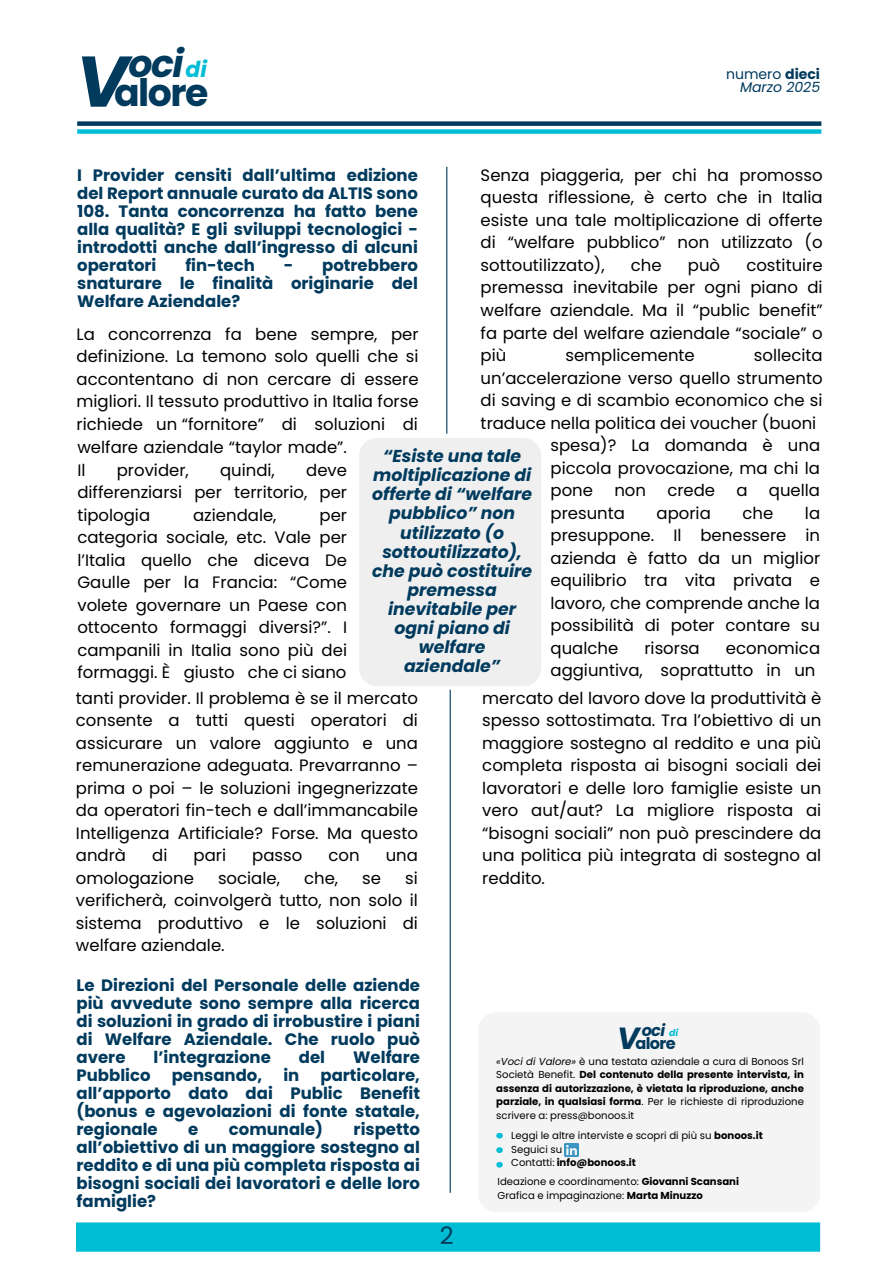
<style>
.page{position:relative;width:894px;height:1264px;background:#fff}
.page>*{position:absolute;margin:0;border:0;box-sizing:border-box;transform-origin:0 0}
.t1{font:italic 700 71.55px "Poppins";color:#003a5d}
.t2{font:700 37.8px "Poppins";letter-spacing:-.04em;color:#003a5d}
.t3{font:italic 700 37.8px "Poppins";color:#003a5d}
.t4{font:24px "Poppins";color:#003a5d}
.t5{font:italic 700 22.05px "Poppins";color:#00bdd6}
.t6{font:italic 700 17.25px/19.2px "Poppins";color:#003a5d;text-align:center}
.t7{font:16.5px/22.5px "Poppins";color:#000;text-align:justify}
.t8{font:700 16.5px/18px "Poppins";color:#003a5d;text-align:justify}
.t9{font:700 16.2px/12.3px "Poppins";letter-spacing:-.04em;color:#003a5d}
.t10{font:14.1px "Poppins";color:#003a5d}
.t11{font:italic 14.1px "Poppins";color:#003a5d}
.t12{font:700 10.05px/13.5px "Poppins";color:#000;text-align:justify}
.t13{font:10.05px "Poppins";color:#000}
.t14{font:italic 700 9.45px "Poppins";color:#00bdd6}
.s1{font-weight:700}
.s2{font-style:italic}
.s3{font-style:italic;font-size:30.6px}
.s4{font-weight:400;font-style:italic}
.s5{font-weight:400}
</style>
<div class="page">
<hr style="left:446px;top:167px;width:1px;height:266px;background:#003a5d">
<hr style="left:449px;top:689px;width:1px;height:503px;background:#003a5d">
<div style="left:77px;top:121px;width:744px;height:5px;background:#003a5d"></div>
<div style="left:77px;top:129px;width:744px;height:5px;background:#00bdd6"></div>
<div style="left:479px;top:1013px;width:340px;height:198px;background:#f4f4f4"></div>
<svg style="left:496px;top:1132px;width:6px;height:6px"></svg>
<svg style="left:496px;top:1147px;width:6px;height:6px"></svg>
<svg style="left:496px;top:1161px;width:6px;height:6px"></svg>
<div style="left:76px;top:1222px;width:743px;height:29px;background:#00bdd6"></div>
<div style="left:359px;top:438px;width:182px;height:248px;background:#efefef"></div>
<p class="t3" style="left:128px;top:38px;width:57px">oci</p>
<h1 class="t1" style="left:76px;top:32px;width:54px">V</h1>
<h2 class="t5" style="left:185px;top:54px;width:23px">di</h2>
<p class="t2" style="left:114px;top:67px;width:96px">alore</p>
<h4 class="t8" style="left:77px;top:166px;width:342px">I Provider censiti dall’ultima edizione del Report annuale curato da ALTIS sono 108. Tanta concorrenza ha fatto bene alla qualità? E gli sviluppi tecnologici - introdotti anche dall’ingresso di alcuni operatori</h4>
<h4 class="t8" style="left:185px;top:256px;width:71px">fin-tech</h4>
<h4 class="t8" style="left:77px;top:256px;width:342px;text-indent:206px">- potrebbero snaturare le finalità originarie del Welfare Aziendale?</h4>
<p class="t7" style="left:77px;top:322px;width:343px">La concorrenza fa bene sempre, per definizione. La temono solo quelli che si accontentano di non cercare di essere migliori. Il tessuto produttivo in Italia forse richiede un “fornitore” di soluzioni di</p>
<h5 class="t10" style="left:725px;top:64px;width:95px">numero <span class="s1">dieci</span></h5>
<h5 class="t11" style="left:739px;top:78px;width:82px">Marzo 2025</h5>
<h4 class="t7" style="left:480px;top:164px;width:343px">Senza piaggeria, per chi ha promosso questa riflessione, è certo che in Italia esiste una tale moltiplicazione di offerte di “welfare pubblico” non utilizzato (o sottoutilizzato),</h4>
<h4 class="t7" style="left:630px;top:254px;width:32px">che</h4>
<h4 class="t7" style="left:687px;top:254px;width:34px">può</h4>
<h4 class="t7" style="left:480px;top:254px;width:343px;text-indent:266px">costituire premessa inevitabile per ogni piano di welfare aziendale. Ma il “public benefit” fa parte del welfare aziendale “sociale” o più</h4>
<h4 class="t7" style="left:480px;top:344px;width:343px;text-indent:273px">sollecita un’accelerazione verso quello strumento di saving e di scambio economico che si traduce nella politica dei voucher (buoni</h4>
<h4 class="t7" style="left:565px;top:344px;width:131px">semplicemente</h4>
<p class="t7" style="left:77px;top:436px;width:271px">welfare aziendale “taylor made”.<br>Il</p>
<p class="t7" style="left:117px;top:459px;width:73px">provider,</p>
<p class="t7" style="left:220px;top:459px;width:56px">quindi,</p>
<p class="t7" style="left:77px;top:459px;width:271px;text-indent:229px">deve differenziarsi per territorio, per tipologia</p>
<p class="t7" style="left:193px;top:504px;width:85px">aziendale,</p>
<p class="t7" style="left:77px;top:504px;width:271px;text-indent:242px">per categoria sociale, etc. Vale per l’Italia quello che diceva De Gaulle per la Francia: “Come volete governare un Paese con ottocento formaggi diversi?”. I campanili in Italia sono più dei formaggi. È giusto che ci siano</p>
<h3 class="t6" style="left:372px;top:446px;width:161px">“Esiste una tale moltiplicazione di offerte di “welfare pubblico” non utilizzato (o sottoutilizzato), che può costituire premessa inevitabile per ogni piano di welfare aziendale”</h3>
<p class="t7" style="left:550px;top:434px;width:271px">spesa)? La domanda è una piccola provocazione, ma chi la pone</p>
<p class="t7" style="left:614px;top:479px;width:33px">non</p>
<p class="t7" style="left:667px;top:479px;width:49px">crede</p>
<p class="t7" style="left:736px;top:479px;width:13px">a</p>
<p class="t7" style="left:768px;top:479px;width:53px">quella</p>
<p class="t7" style="left:550px;top:501px;width:76px">presunta</p>
<p class="t7" style="left:656px;top:501px;width:56px">aporia</p>
<p class="t7" style="left:742px;top:501px;width:32px">che</p>
<p class="t7" style="left:550px;top:501px;width:271px;text-indent:254px">la presuppone. Il benessere in azienda è fatto da un miglior equilibrio tra vita privata e lavoro, che comprende anche la possibilità di poter contare su qualche</p>
<p class="t7" style="left:550px;top:636px;width:271px;text-align:right">economica<br>aggiuntiva, soprattutto in un</p>
<p class="t7" style="left:644px;top:636px;width:57px">risorsa</p>
<p class="t7" style="left:76px;top:686px;width:343px">tanti provider. Il problema è se il mercato consente a tutti questi operatori di assicurare un valore aggiunto e una remunerazione adeguata. Prevarranno – prima o poi – le soluzioni ingegnerizzate da operatori fin-tech e dall’immancabile Intelligenza Artificiale? Forse. Ma questo andrà</p>
<p class="t7" style="left:152px;top:844px;width:17px">di</p>
<p class="t7" style="left:193px;top:844px;width:34px">pari</p>
<p class="t7" style="left:252px;top:844px;width:52px">passo</p>
<p class="t7" style="left:328px;top:844px;width:33px">con</p>
<p class="t7" style="left:385px;top:844px;width:34px">una</p>
<p class="t7" style="left:76px;top:866px;width:119px">omologazione</p>
<p class="t7" style="left:218px;top:866px;width:63px">sociale,</p>
<p class="t7" style="left:304px;top:866px;width:36px">che,</p>
<p class="t7" style="left:362px;top:866px;width:20px">se</p>
<p class="t7" style="left:76px;top:866px;width:343px;text-indent:329px">si verificherà, coinvolgerà tutto, non solo il sistema produttivo e le soluzioni di welfare aziendale.</p>
<h4 class="t8" style="left:77px;top:976px;width:345px">Le Direzioni del Personale delle aziende più avvedute sono sempre alla ricerca di soluzioni in grado di irrobustire i piani di Welfare Aziendale. Che ruolo può avere</h4>
<h4 class="t8" style="left:153px;top:1048px;width:119px">l’integrazione</h4>
<h4 class="t8" style="left:299px;top:1048px;width:28px">del</h4>
<h4 class="t8" style="left:353px;top:1048px;width:68px">Welfare</h4>
<h4 class="t8" style="left:77px;top:1066px;width:345px;text-indent:244px">particolare, all’apporto dato dai Public Benefit (bonus e agevolazioni di fonte statale, regionale</h4>
<h4 class="t8" style="left:77px;top:1066px;width:76px">Pubblico</h4>
<h4 class="t8" style="left:172px;top:1066px;width:92px">pensando,</h4>
<h4 class="t8" style="left:283px;top:1066px;width:17px">in</h4>
<h4 class="t8" style="left:188px;top:1120px;width:12px">e</h4>
<h4 class="t8" style="left:229px;top:1120px;width:96px">comunale)</h4>
<h4 class="t8" style="left:77px;top:1120px;width:345px;text-indent:277px">rispetto all’obiettivo di un maggiore sostegno al reddito e di una più completa risposta ai bisogni sociali dei lavoratori e delle loro famiglie?</h4>
<h3 class="t4" style="left:440px;top:1219px;width:15px">2</h3>
<p class="t7" style="left:482px;top:686px;width:340px">mercato del lavoro dove la produttività è spesso sottostimata. Tra l’obiettivo di un maggiore sostegno al reddito e una più completa risposta ai bisogni sociali dei lavoratori e delle loro famiglie esiste un vero aut/aut? La migliore risposta ai “bisogni sociali” non può prescindere da una politica più integrata di sostegno al reddito.</p>
<p class="t9" style="left:617px;top:1024px;width:60px;text-indent:25px"><span class="s2">oci<br></span><span class="s3">V</span>alore</p>
<p class="t14" style="left:669px;top:1026px;width:11px">di</p>
<p class="t12" style="left:496px;top:1054px;width:309px"><span class="s4">«Voci di Valore»</span> <span class="s5">è una testata aziendale a cura di Bonoos Srl Società Benefit.</span> Del contenuto della presente intervista, in assenza di autorizzazione, è vietata la riproduzione, anche parziale, in qualsiasi forma<span class="s5">. Per le richieste di riproduzione scrivere a: press@bonoos.it</span></p>
<h4 class="t13" style="left:511px;top:1128px;width:253px">Leggi le altre interviste e scopri di più su <span class="s1">bonoos.it</span></h4>
<p class="t13" style="left:511px;top:1142px;width:53px">Seguici su</p>
<h4 class="t12" style="left:511px;top:1156px;width:126px"><span class="s5">Contatti:</span> info@bonoos.it</h4>
<p class="t13" style="left:497px;top:1174px;width:243px">Ideazione e coordinamento: <span class="s1">Giovanni Scansani</span></p>
<h3 class="t13" style="left:497px;top:1188px;width:207px">Grafica e impaginazione: <span class="s1">Marta Minuzzo</span></h3>
</div>
